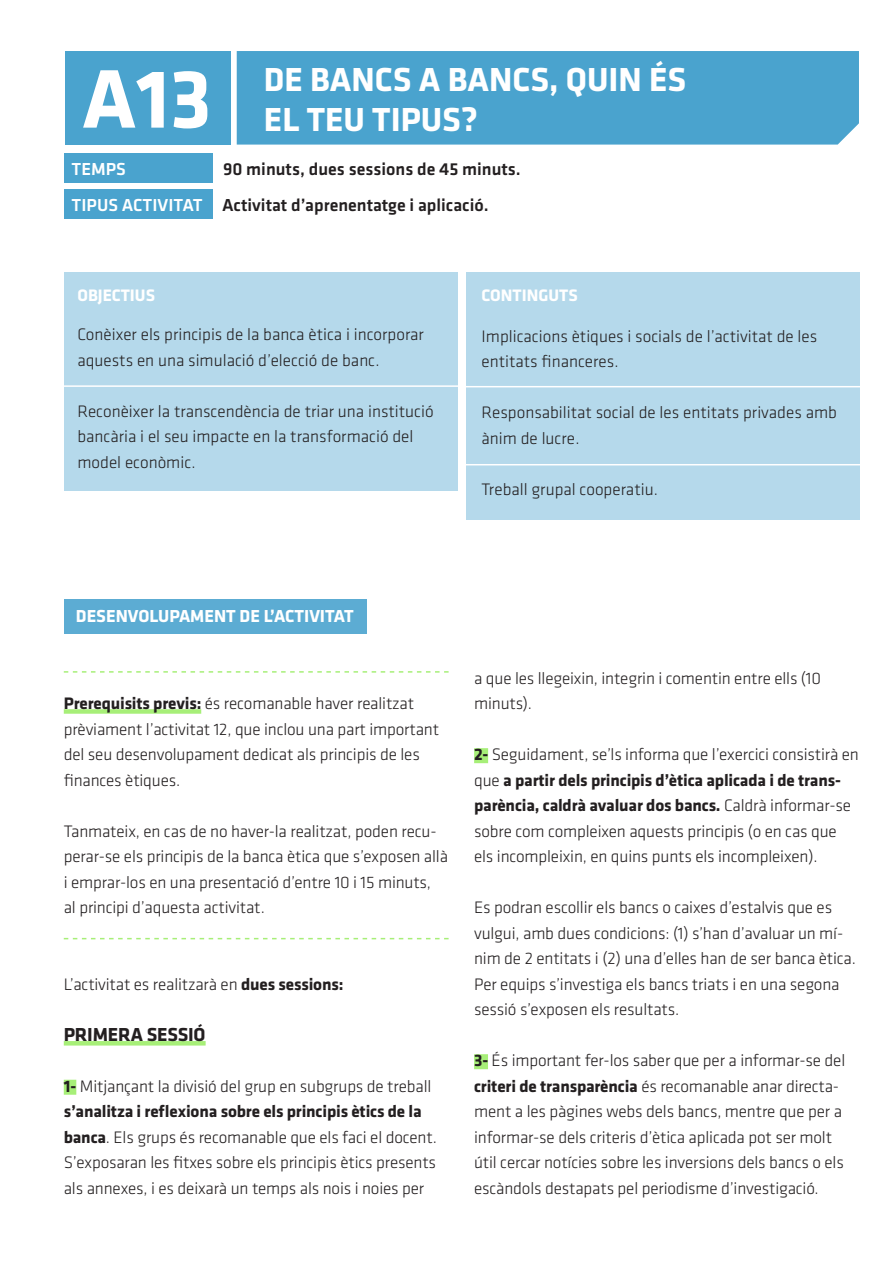
<style>
.page{position:relative;width:893px;height:1263px;background:#fff}
.page>*{position:absolute;margin:0;border:0;box-sizing:border-box;transform-origin:0 0}
.t1{font:700 86.1px "Klavika";color:#fff}
.t2{font:700 34.5px "Klavika";color:#fff}
.t3{font:700 19.5px "Klavika";letter-spacing:-.01em;color:#231f20}
.t4{font:500 18px "Klavika";color:#231f20}
.t5{font:700 18px "Klavika";color:#fff}
.t6{font:500 18px "Klavika";color:#fff}
.t7{font:300 17.25px/25.5px "Klavika";letter-spacing:-.01em;color:#231f20}
.t8{font:700 17.25px "Klavika";color:#fff}
.s1{font-weight:700}
</style>
<div class="page">
<div style="left:64px;top:709px;width:137px;height:5px;background:#a7ef78"></div>
<hr style="left:64px;top:1041px;width:142px;height:4px;background:#a7ef78">
<div style="left:64px;top:1080px;width:12px;height:15px;background:#a7ef78"></div>
<div style="left:474px;top:748px;width:14px;height:15px;background:#a7ef78"></div>
<div style="left:474px;top:1054px;width:14px;height:15px;background:#a7ef78"></div>
<div style="left:64px;top:600px;width:303px;height:34px;background:#5cacd3"></div>
<div style="left:64px;top:273px;width:393px;height:218px;background:#b5d9eb"></div>
<div style="left:467px;top:273px;width:393px;height:247px;background:#b5d9eb"></div>
<hr style="left:64px;top:385px;width:396px;height:2px;background:#fff">
<hr style="left:461px;top:386px;width:404px;height:1px;background:#fff">
<hr style="left:461px;top:464px;width:404px;height:1px;background:#fff">
<div style="left:65px;top:51px;width:166px;height:94px;background:#4aa3ce"></div>
<div style="left:237px;top:51px;width:622px;height:94px;background:#4aa3ce"></div>
<div style="left:64px;top:154px;width:149px;height:29px;background:#4aa3ce"></div>
<div style="left:64px;top:189px;width:149px;height:30px;background:#4aa3ce"></div>
<svg style="left:64px;top:671px;width:385px;height:2px"></svg>
<svg style="left:64px;top:938px;width:385px;height:1px"></svg>
<p class="t1" style="left:82px;top:52px;width:131px">A13</p>
<p class="t2" style="left:264px;top:61px;width:424px">DE BANCS A BANCS, QUIN ÉS</p>
<p class="t2" style="left:264px;top:100px;width:215px">EL TEU TIPUS?</p>
<p class="t6" style="left:72px;top:159px;width:56px">TEMPS</p>
<p class="t4" style="left:223px;top:159px;width:299px">90 minuts, dues sessions de 45 minuts.</p>
<p class="t6" style="left:72px;top:195px;width:133px">TIPUS ACTIVITAT</p>
<p class="t4" style="left:222px;top:195px;width:268px">Activitat d’aprenentatge i aplicació.</p>
<p class="t8" style="left:77px;top:286px;width:79px">OBJECTIUS</p>
<p class="t8" style="left:482px;top:286px;width:98px">CONTINGUTS</p>
<p class="t7" style="left:482px;top:323px;width:337px">Implicacions ètiques i socials de l’activitat de les entitats financeres.</p>
<p class="t7" style="left:482px;top:400px;width:357px">Responsabilitat social de les entitats privades amb ànim de lucre.</p>
<p class="t7" style="left:482px;top:476px;width:178px">Treball grupal cooperatiu.</p>
<p class="t7" style="left:77px;top:322px;width:348px">Conèixer els principis de la banca ètica i incorporar aquests en una simulació d’elecció de banc.</p>
<p class="t7" style="left:77px;top:398px;width:358px">Reconèixer la transcendència de triar una institució bancària i el seu impacte en la transformació del model econòmic.</p>
<p class="t5" style="left:76px;top:607px;width:279px">DESENVOLUPAMENT DE L’ACTIVITAT</p>
<p class="t7" style="left:64px;top:691px;width:377px"><span class="s1">Prerequisits previs:</span> és recomanable haver realitzat prèviament l’activitat 12, que inclou una part important del seu desenvolupament dedicat als principis de les finances ètiques.</p>
<p class="t7" style="left:64px;top:818px;width:386px">Tanmateix, en cas de no haver-la realitzat, poden recu&shy;perar-se els principis de la banca ètica que s’exposen allà i emprar-los en una presentació d’entre 10 i 15 minuts,</p>
<p class="t7" style="left:64px;top:895px;width:203px">al principi d’aquesta activitat.</p>
<p class="t7" style="left:64px;top:971px;width:281px">L’activitat es realitzarà en <span class="s1">dues sessions:</span></p>
<p class="t3" style="left:64px;top:1024px;width:143px">PRIMERA SESSIÓ</p>
<p class="t7" style="left:64px;top:1073px;width:375px"><span class="s1">1-</span> Mitjançant la divisió del grup en subgrups de treball <span class="s1">s’analitza i reflexiona sobre els principis ètics de la banca</span>. Els grups és recomanable que els faci el docent.<br>S’exposaran les fitxes sobre els principis ètics presents als annexes, i es deixarà un temps als nois i noies per</p>
<p class="t7" style="left:474px;top:665px;width:348px">a que les llegeixin, integrin i comentin entre ells (10 minuts).</p>
<p class="t7" style="left:474px;top:742px;width:386px"><span class="s1">2-</span> Seguidament, se’ls informa que l’exercici consistirà en que <span class="s1">a partir dels principis d’ètica aplicada i de trans&shy;parència, caldrà avaluar dos bancs.</span> Caldrà informar-se sobre com compleixen aquests principis (o en cas que els incompleixin, en quins punts els incompleixen).</p>
<p class="t7" style="left:474px;top:895px;width:383px">Es podran escollir els bancs o caixes d’estalvis que es vulgui, amb dues condicions: (1) s’han d’avaluar un mí&shy;nim de 2 entitats i (2) una d’elles han de ser banca ètica.<br>Per equips s’investiga els bancs triats i en una segona sessió s’exposen els resultats.</p>
<p class="t7" style="left:474px;top:1048px;width:373px"><span class="s1">3-</span> És important fer-los saber que per a informar-se del <span class="s1">criteri de transparència</span> és recomanable anar directa&shy;ment a les pàgines webs dels bancs, mentre que per a informar-se dels criteris d’ètica aplicada pot ser molt útil cercar notícies sobre les inversions dels bancs o els escàndols destapats pel periodisme d’investigació.</p>
</div>
